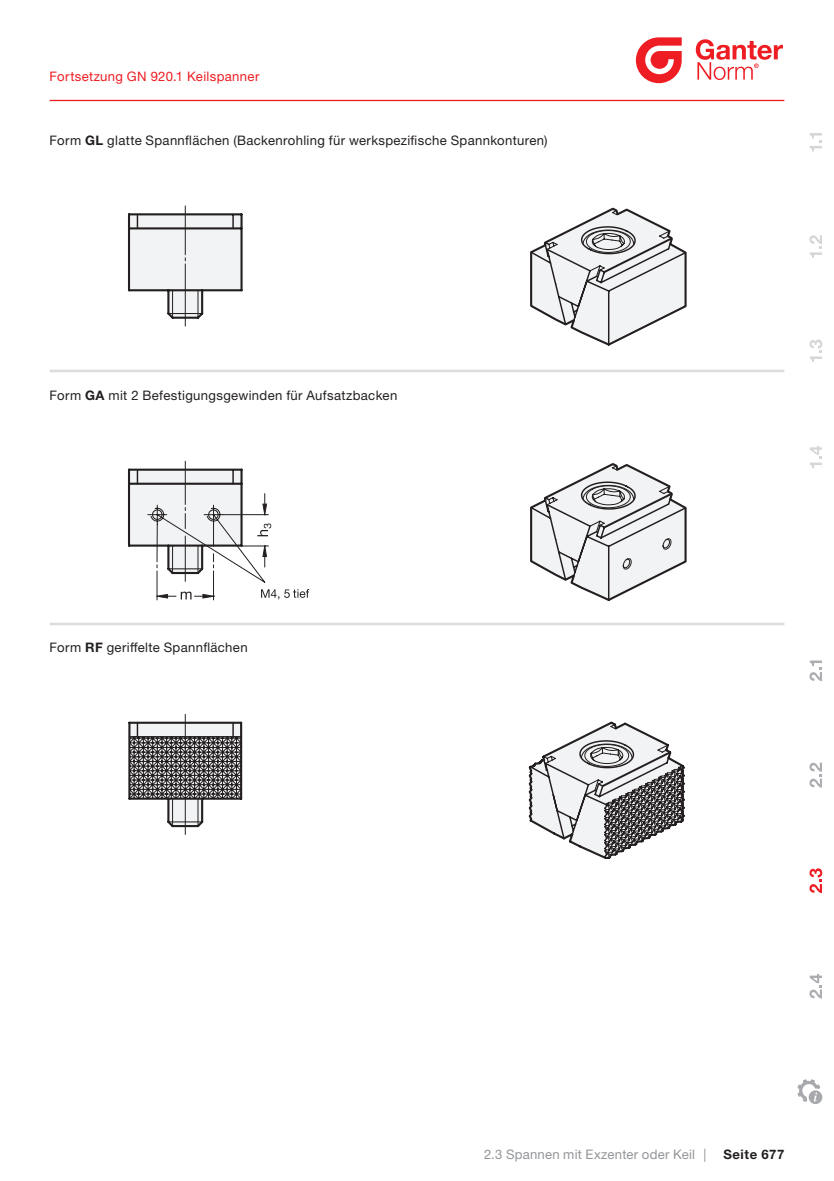
<style>
.page{position:relative;width:834px;height:1181px;background:#fff}
.page>*{position:absolute;margin:0;border:0;box-sizing:border-box;transform-origin:0 0}
.t1{font:13.12px "Helvetica Neue LTW1 G";letter-spacing:.025em;color:#231f20}
.t2{font:13.12px "Helvetica Neue LT Pro";letter-spacing:.015em;color:#939598}
.t3{font:13.12px "Helvetica Neue LTW1 G";letter-spacing:.025em;color:#ee1d23}
.t4{font:700 13.12px "Helvetica Neue LTW1 G";letter-spacing:.04em;color:#231f20}
.s1{font-weight:700}
.s2{font-family:"Helvetica Neue LTW1 G"}
</style>
<div class="page">
<hr style="left:50px;top:100px;width:734px;height:1px;background:#ee1d23">
<svg style="left:809px;top:133px;width:13px;height:335px"></svg>
<svg style="left:797px;top:660px;width:26px;height:444px"></svg>
<svg style="left:635px;top:37px;width:46px;height:46px"></svg>
<svg style="left:695px;top:39px;width:87px;height:41px"></svg>
<svg style="left:128px;top:206px;width:559px;height:140px"></svg>
<svg style="left:128px;top:462px;width:559px;height:139px"></svg>
<svg style="left:156px;top:591px;width:58px;height:8px"></svg>
<svg style="left:129px;top:470px;width:142px;height:103px"></svg>
<svg style="left:261px;top:589px;width:48px;height:10px"></svg>
<svg style="left:128px;top:720px;width:557px;height:139px"></svg>
<hr style="left:50px;top:370px;width:734px;height:2px;background:#dcdddf">
<hr style="left:50px;top:622px;width:734px;height:3px;background:#dcdddf">
<p class="t3" style="left:50px;top:68px;width:211px">Fortsetzung GN 920.1 Keilspanner</p>
<p class="t1" style="left:50px;top:132px;width:499px">Form <span class="s1">GL</span> glatte Spannflächen (Backenrohling für werkspezifische Spannkonturen)</p>
<p class="t1" style="left:50px;top:387px;width:349px">Form <span class="s1">GA</span> mit 2 Befestigungsgewinden für Aufsatzbacken</p>
<p class="t1" style="left:50px;top:639px;width:199px">Form <span class="s1">RF</span> geriffelte Spannflächen</p>
<p class="t2" style="left:484px;top:1147px;width:224px">2.3 Spannen mit Exzenter oder Keil <span class="s2">|</span></p>
<p class="t4" style="left:723px;top:1146px;width:62px">Seite 677</p>
</div>
